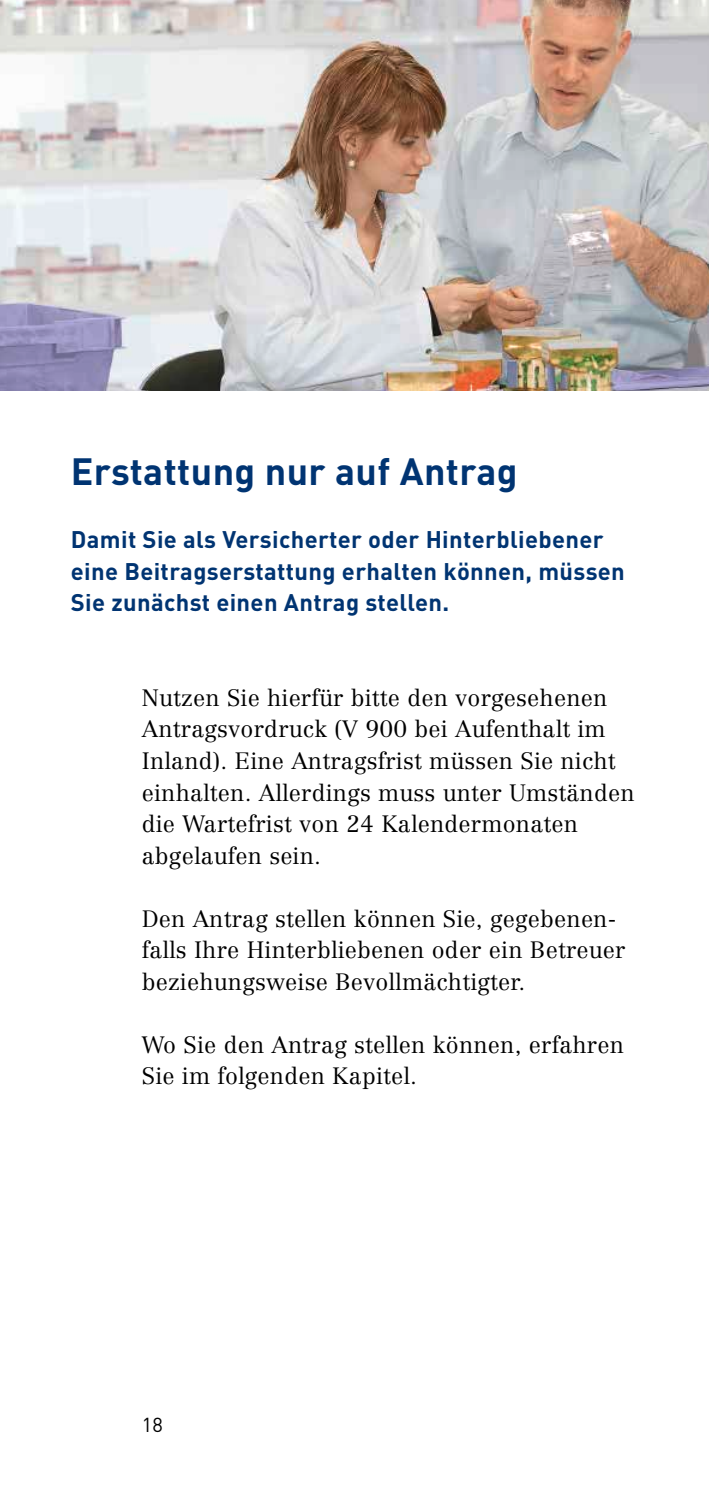
<style>
.page{position:relative;width:709px;height:1489px;background:#fff}
.page>*{position:absolute;margin:0;border:0;box-sizing:border-box;transform-origin:0 0}
.t1{font:700 37.5px "DIN";letter-spacing:.01em;color:#003472}
.t2{font:700 23.75px/31.5px "DIN";letter-spacing:.015em;color:#003472}
.t3{font:300 23.25px/31.5px "Centennial";letter-spacing:.01em;color:#000}
.t4{font:20px "DIN";color:#000}
</style>
<div class="page">
<img style="left:0;top:0;width:709px;height:390px">
<h2 class="t1" style="left:71px;top:447px;width:448px">Erstattung nur auf Antrag</h2>
<p class="t2" style="left:71px;top:522px;width:555px">Damit Sie als Versicherter oder Hinterbliebener eine Beitragserstattung erhalten können, müssen<br>Sie zunächst einen Antrag stellen.</p>
<p class="t3" style="left:142px;top:681px;width:494px">Nutzen Sie hierfür bitte den vorgesehenen Antragsvordruck (V 900 bei Aufenthalt im Inland). Eine Antragsfrist müssen Sie nicht einhalten. Allerdings muss unter Umständen die Wartefrist von 24 Kalendermonaten abgelaufen sein.</p>
<p class="t3" style="left:142px;top:902px;width:485px">Den Antrag stellen können Sie, gegebenen&shy;falls Ihre Hinterbliebenen oder ein Betreuer beziehungsweise Bevollmächtigter.</p>
<p class="t3" style="left:142px;top:1028px;width:484px">Wo Sie den Antrag stellen können, erfahren<br>Sie im folgenden Kapitel.</p>
<p class="t4" style="left:142px;top:1411px;width:23px">18</p>
</div>
